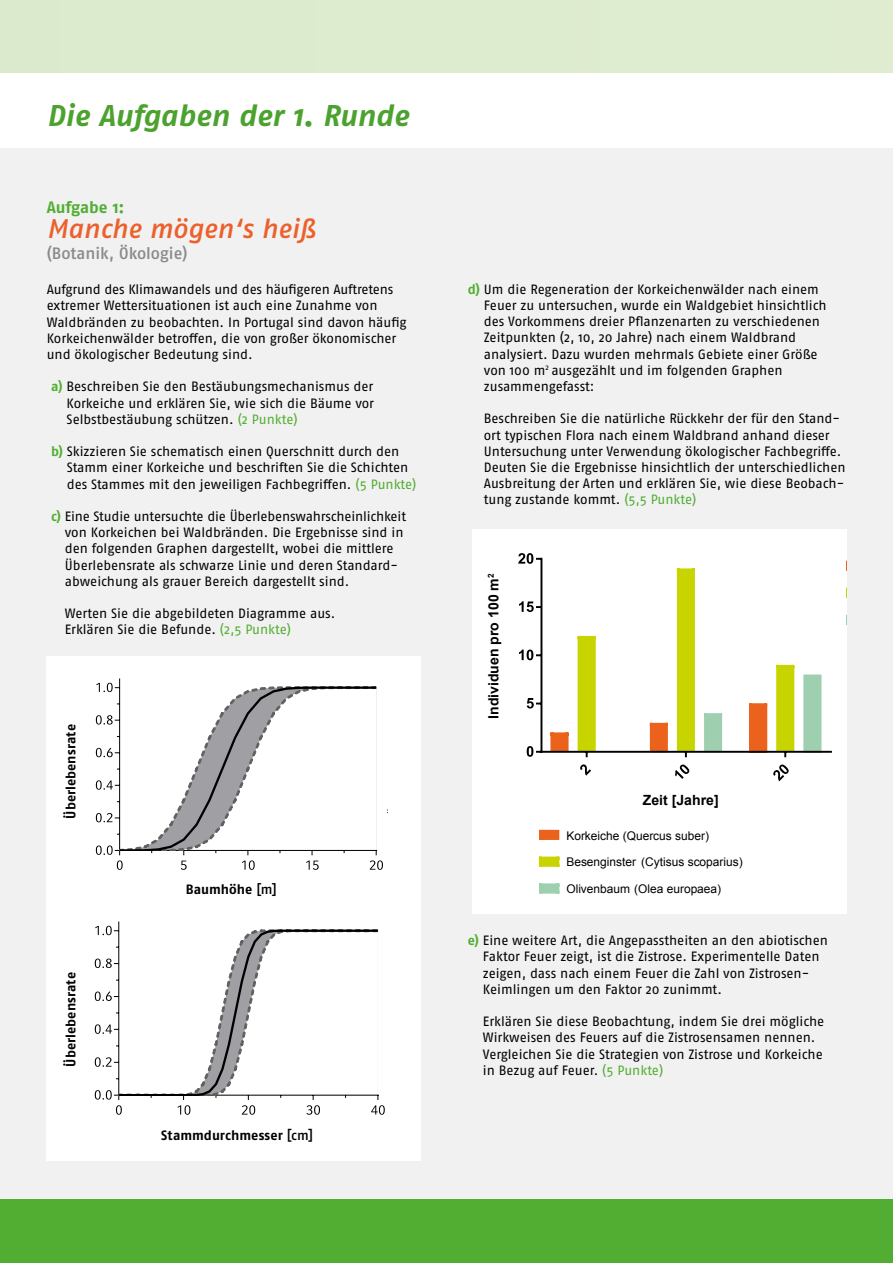
<style>
.page{position:relative;width:893px;height:1263px;background:#fff}
.page>*{position:absolute;margin:0;border:0;box-sizing:border-box;transform-origin:0 0}
.t1{font:italic 700 30px "Fago OT";color:#4ca22f}
.t2{font:italic 500 27px "Fago OT";color:#eb602b}
.t3{font:500 16.5px "Fago OT";color:#898a8d}
.t4{font:700 16.5px "Fago OT";letter-spacing:-.005em;color:#52ae32}
.t5{font:700 14.1px "Arial";color:#000}
.t6{font:13.5px/16.2px "Fago OT";letter-spacing:-.005em;color:#000}
._04_Address_8pt{font:700 13.5px "Fago OT";color:#000}
.t7{font:12px "Arial";color:#000}
.s1{font-weight:700;color:#52ae32}
.s2{color:#52ae32}
.s3{font-weight:500}
</style>
<div class="page">
<div style="left:0;top:149px;width:893px;height:1085px;background:#f1f1f1"></div>
<div style="left:47px;top:656px;width:374px;height:504px;background:#fff"></div>
<div style="left:0;top:1199px;width:893px;height:64px;background:#52ae32"></div>
<div style="left:0;top:0;width:893px;height:72px;background:#ddebce"></div>
<hr style="left:119px;top:678px;width:1px;height:173px;background:#000">
<svg style="left:96px;top:683px;width:287px;height:187px"></svg>
<hr style="left:118px;top:921px;width:1px;height:175px;background:#000">
<svg style="left:95px;top:926px;width:290px;height:189px"></svg>
<div style="left:472px;top:529px;width:374px;height:385px;background:#fff"></div>
<div style="left:805px;top:676px;width:15px;height:75px;background:#9ed0af"></div>
<div style="left:803px;top:674px;width:18px;height:79px;border:3px solid #9ed0af"></div>
<svg style="left:580px;top:764px;width:11px;height:12px"></svg>
<svg style="left:675px;top:764px;width:14px;height:15px"></svg>
<svg style="left:773px;top:764px;width:16px;height:17px"></svg>
<svg style="left:746px;top:664px;width:51px;height:93px"></svg>
<svg style="left:647px;top:568px;width:78px;height:189px"></svg>
<svg style="left:547px;top:635px;width:52px;height:122px"></svg>
<hr style="left:540px;top:751px;width:292px;height:2px;background:#000">
<svg style="left:518px;top:553px;width:23px;height:11px"></svg>
<svg style="left:519px;top:601px;width:21px;height:11px"></svg>
<svg style="left:519px;top:650px;width:21px;height:10px"></svg>
<svg style="left:527px;top:698px;width:13px;height:10px"></svg>
<svg style="left:527px;top:746px;width:13px;height:11px"></svg>
<hr style="left:540px;top:558px;width:2px;height:195px;background:#000">
<div style="left:540px;top:831px;width:18px;height:7px;background:#eb621c"></div>
<div style="left:539px;top:830px;width:20px;height:10px;border:3px solid #eb621c"></div>
<svg style="left:538px;top:856px;width:22px;height:11px"></svg>
<svg style="left:539px;top:883px;width:21px;height:11px"></svg>
<p class="t1" style="left:47px;top:97px;width:364px">Die Aufgaben der 1. Runde</p>
<p class="t4" style="left:47px;top:197px;width:79px">Aufgabe 1:</p>
<p class="t2" style="left:47px;top:213px;width:270px">Manche mögen‘s heiß</p>
<p class="t3" style="left:47px;top:244px;width:142px">(Botanik, Ökologie)</p>
<p class="t6" style="left:47px;top:281px;width:361px">Aufgrund des Klimawandels und des häufigeren Auftretens extremer Wettersituationen ist auch eine Zunahme von Waldbränden zu beobachten. In Portugal sind davon häufig Korkeichenwälder betroffen, die von großer ökonomischer und ökologischer Bedeutung sind.</p>
<p class="t6" style="left:67px;top:379px;width:309px;text-align:justify;text-indent:-16px"><span class="s1">a)</span> Beschreiben Sie den Bestäubungsmechanismus der Korkeiche und erklären Sie, wie sich die Bäume vor Selbstbestäubung schützen. <span class="s2">(2 Punkte)</span></p>
<p class="t6" style="left:67px;top:443px;width:351px;text-indent:-16px"><span class="s1">b)</span> Skizzieren Sie schematisch einen Querschnitt durch den<br>Stamm einer Korkeiche und beschriften Sie die Schichten des Stammes mit den jeweiligen Fachbegriffen. <span class="s2">(5 Punkte)</span></p>
<p class="t6" style="left:65px;top:508px;width:343px;text-indent:-14px"><span class="s1">c)</span> Eine Studie untersuchte die Überlebenswahrscheinlichkeit von Korkeichen bei Waldbränden. Die Ergebnisse sind in den folgenden Graphen dargestellt, wobei die mittlere Überlebensrate als schwarze Linie und deren Standard&shy;abweichung als grauer Bereich dargestellt sind.</p>
<p class="t6" style="left:65px;top:605px;width:272px">Werten Sie die abgebildeten Diagramme aus.<br>Erklären Sie die Befunde. <span class="s2">(2,5 Punkte)</span></p>
<p class="_04_Address_8pt" style="left:63px;top:818px;width:96px;rotate:-90deg">Überlebensrate</p>
<p class="_04_Address_8pt" style="left:63px;top:1066px;width:96px;rotate:-90deg">Überlebensrate</p>
<p class="_04_Address_8pt" style="left:186px;top:881px;width:93px">Baumhöhe <span class="s3">[m]</span></p>
<p class="_04_Address_8pt" style="left:161px;top:1127px;width:153px">Stammdurchmesser <span class="s3">[cm]</span></p>
<p class="t6" style="left:484px;top:281px;width:344px;text-indent:-16px"><span class="s1">d)</span> Um die Regeneration der Korkeichenwälder nach einem Feuer zu untersuchen, wurde ein Waldgebiet hinsichtlich des Vorkommens dreier Pflanzenarten zu verschiedenen Zeitpunkten (2, 10, 20 Jahre) nach einem Waldbrand analysiert. Dazu wurden mehrmals Gebiete einer Größe von 100 m<sup>2</sup> ausgezählt und im folgenden Graphen zusammengefasst:</p>
<p class="t6" style="left:484px;top:411px;width:363px">Beschreiben Sie die natürliche Rückkehr der für den Stand&shy;ort typischen Flora nach einem Waldbrand anhand dieser Untersuchung unter Verwendung ökologischer Fachbegriffe.<br>Deuten Sie die Ergebnisse hinsichtlich der unterschiedlichen Ausbreitung der Arten und erklären Sie, wie diese Beobach&shy;tung zustande kommt. <span class="s2">(5,5 Punkte)</span></p>
<p class="t5" style="left:484px;top:719px;width:147px;rotate:-90deg">Individuen pro 100 m<sup>2</sup></p>
<p class="t5" style="left:643px;top:790px;width:77px">Zeit [Jahre]</p>
<p class="t7" style="left:566px;top:827px;width:144px">Korkeiche (Quercus suber)</p>
<p class="t7" style="left:566px;top:854px;width:178px">Besenginster (Cytisus scoparius)</p>
<p class="t7" style="left:566px;top:880px;width:156px">Olivenbaum (Olea europaea)</p>
<p class="t6" style="left:483px;top:932px;width:346px;text-indent:-15px"><span class="s1">e)</span> Eine weitere Art, die Angepasstheiten an den abiotischen Faktor Feuer zeigt, ist die Zistrose. Experimentelle Daten zeigen, dass nach einem Feuer die Zahl von Zistrosen-Keimlingen um den Faktor 20 zunimmt.</p>
<p class="t6" style="left:483px;top:1013px;width:343px">Erklären Sie diese Beobachtung, indem Sie drei mögliche Wirkweisen des Feuers auf die Zistrosensamen nennen.<br>Vergleichen Sie die Strategien von Zistrose und Korkeiche in Bezug auf Feuer. <span class="s2">(5 Punkte)</span></p>
</div>
